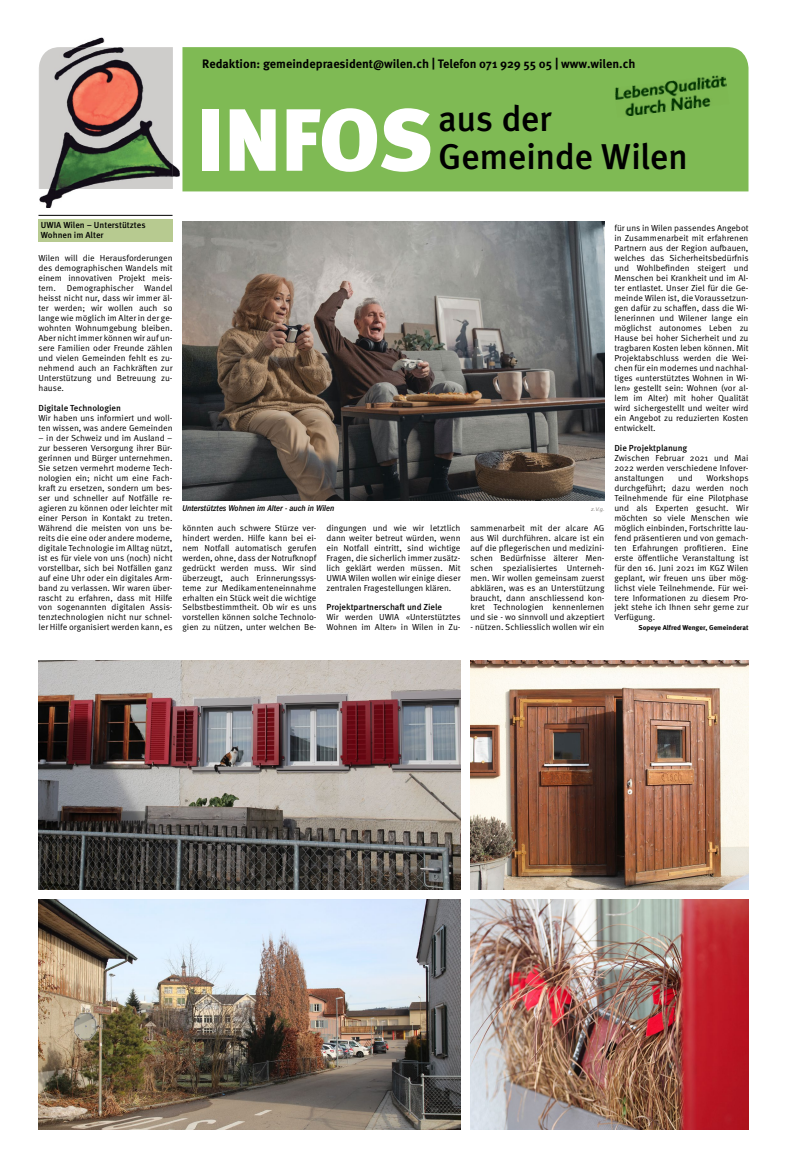
<style>
.page{position:relative;width:787px;height:1166px;background:#fff}
.page>*{position:absolute;margin:0;border:0;box-sizing:border-box;transform-origin:0 0}
.t1{font:900 88.11px "Meta Pro";letter-spacing:-.01em;color:#fff}
.t2{font:500 35.88px/37.6px "Meta Pro";letter-spacing:-.015em;color:#000}
.t3{font:700 12.25px "Meta Pro";color:#000}
.t4{font:8.75px/10px "Meta Pro Norm";color:#000;text-align:justify}
.t5{font:500 8.75px/10.5px "Meta Pro";color:#000}
.t6{font:italic 500 condensed 8.75px "ITC Franklin Gothic Std";color:#000}
.t7{font:700 7px "Meta Pro";color:#000}
.t8{font:italic 5.25px "Frutiger LT Std";color:#8f8c89}
</style>
<div class="page">
<div style="left:182px;top:47px;width:566px;height:144px;background:#7fba54"></div>
<img style="left:39px;top:37px;width:141px;height:171px">
<img style="left:39px;top:47px;width:134px;height:142px">
<img style="left:613px;top:74px;width:116px;height:44px">
<div style="left:38px;top:219px;width:134px;height:23px;background:#b7ca90"></div>
<hr style="left:38px;top:215px;width:134px;height:1px;background:#000">
<img style="left:182px;top:221px;width:422px;height:279px">
<img style="left:38px;top:660px;width:422px;height:230px">
<img style="left:470px;top:660px;width:278px;height:230px">
<img style="left:38px;top:900px;width:422px;height:229px">
<img style="left:470px;top:900px;width:278px;height:229px">
<h3 class="t3" style="left:202px;top:54px;width:434px">Redaktion: gemeindepraesident@wilen.ch | Telefon 071 929 55 05 | www.wilen.ch</h3>
<h2 class="t2" style="left:438px;top:98px;width:251px">aus der<br>Gemeinde Wilen</h2>
<h1 class="t1" style="left:197px;top:70px;width:238px">INFOS</h1>
<p class="t5" style="left:41px;top:220px;width:106px">UWIA Wilen – Unterstütztes<br>Wohnen im Alter</p>
<p class="t4" style="left:38px;top:254px;width:136px">Wilen will die Herausforderungen des demographischen Wandels mit einem innovativen Projekt meis&shy;tern. Demographischer Wandel heisst nicht nur, dass wir immer äl&shy;ter werden; wir wollen auch so lange wie möglich im Alter in der ge&shy;wohnten Wohnumgebung bleiben.<br>Aber nicht immer können wir auf un&shy;sere Familien oder Freunde zählen und vielen Gemeinden fehlt es zu&shy;nehmend auch an Fachkräften zur Unterstützung und Betreuung zu&shy;hause.</p>
<p class="t5" style="left:38px;top:403px;width:84px">Digitale Technologien</p>
<p class="t4" style="left:38px;top:414px;width:135px">Wir haben uns informiert und woll&shy;ten wissen, was andere Gemeinden</p>
<p class="t4" style="left:38px;top:434px;width:136px">– in der Schweiz und im Ausland – zur besseren Versorgung ihrer Bür&shy;gerinnen und Bürger unternehmen.<br>Sie setzen vermehrt moderne Tech&shy;nologien ein; nicht um eine Fach&shy;kraft zu ersetzen, sondern um bes&shy;ser und schneller auf Notfälle re&shy;agieren zu können oder leichter mit einer Person in Kontakt zu treten.<br>Während die meisten von uns be&shy;reits die eine oder andere moderne, digitale Technologie im Alltag nützt, ist es für viele von uns (noch) nicht vorstellbar, sich bei Notfällen ganz auf eine Uhr oder ein digitales Arm&shy;band zu verlassen. Wir waren über&shy;rascht zu erfahren, dass mit Hilfe von sogenannten digitalen Assis&shy;tenztechnologien nicht nur schnel&shy;ler Hilfe organisiert werden kann, es</p>
<p class="t6" style="left:182px;top:502px;width:153px">Unterstütztes Wohnen im Alter - auch in Wilen</p>
<p class="t8" style="left:591px;top:507px;width:15px">z.V.g.</p>
<p class="t4" style="left:182px;top:523px;width:136px">könnten auch schwere Stürze ver&shy;hindert werden. Hilfe kann bei ei&shy;nem Notfall automatisch gerufen werden, ohne, dass der Notrufknopf gedrückt werden muss. Wir sind überzeugt, auch Erinnerungssys&shy;teme zur Medikamenteneinnahme erhalten ein Stück weit die wichtige Selbstbestimmtheit. Ob wir es uns vorstellen können solche Technolo&shy;gien zu nützen, unter welchen Be-</p>
<p class="t4" style="left:326px;top:523px;width:136px">dingungen und wie wir letztlich dann weiter betreut würden, wenn ein Notfall eintritt, sind wichtige Fragen, die sicherlich immer zusätz&shy;lich geklärt werden müssen. Mit UWIA Wilen wollen wir einige dieser zentralen Fragestellungen klären.</p>
<p class="t5" style="left:326px;top:603px;width:117px">Projektpartnerschaft und Ziele</p>
<p class="t4" style="left:326px;top:613px;width:136px">Wir werden UWIA «Unterstütztes<br>Wohnen im Alter» in Wilen in Zu-</p>
<p class="t4" style="left:470px;top:523px;width:136px">sammenarbeit mit der alcare AG aus Wil durchführen. alcare ist ein auf die pflegerischen und medizini&shy;schen Bedürfnisse älterer Men&shy;schen spezialisiertes Unterneh&shy;men. Wir wollen gemeinsam zuerst abklären, was es an Unterstützung braucht, dann anschliessend kon&shy;kret Technologien kennenlernen und sie - wo sinnvoll und akzeptiert</p>
<p class="t4" style="left:470px;top:623px;width:135px">- nützen. Schliesslich wollen wir ein</p>
<p class="t4" style="left:614px;top:224px;width:136px">für uns in Wilen passendes Angebot in Zusammenarbeit mit erfahrenen Partnern aus der Region aufbauen, welches das Sicherheitsbedürfnis und Wohlbefinden steigert und Menschen bei Krankheit und im Al&shy;ter entlastet. Unser Ziel für die Ge&shy;meinde Wilen ist, die Voraussetzun&shy;gen dafür zu schaffen, dass die Wi&shy;lenerinnen und Wilener lange ein möglichst autonomes Leben zu Hause bei hoher Sicherheit und zu tragbaren Kosten leben können. Mit Projektabschluss werden die Wei&shy;chen für ein modernes und nachhal&shy;tiges «unterstütztes Wohnen in Wi&shy;len» gestellt sein: Wohnen (vor al&shy;lem im Alter) mit hoher Qualität wird sichergestellt und weiter wird ein Angebot zu reduzierten Kosten entwickelt.</p>
<p class="t5" style="left:614px;top:443px;width:74px">Die Projektplanung</p>
<p class="t4" style="left:614px;top:454px;width:135px">Zwischen Februar 2021 und Mai 2022 werden verschiedene Infover&shy;anstaltungen</p>
<p class="t4" style="left:614px;top:474px;width:136px;text-indent:92px">Workshops durchgeführt; dazu werden noch Teilnehmende für eine Pilotphase und als Experten gesucht. Wir möchten so viele Menschen wie möglich einbinden, Fortschritte lau&shy;fend präsentieren und von gemach&shy;ten Erfahrungen profitieren. Eine erste öffentliche Veranstaltung ist für den 16. Juni 2021 im KGZ Wilen geplant, wir freuen uns über mög&shy;lichst viele Teilnehmende. Für wei&shy;tere Informationen zu diesem Pro&shy;jekt stehe ich Ihnen sehr gerne zur Verfügung.</p>
<p class="t7" style="left:638px;top:625px;width:111px">Sopeye Alfred Wenger, Gemeinderat</p>
<p class="t4" style="left:677px;top:474px;width:16px">und</p>
</div>
